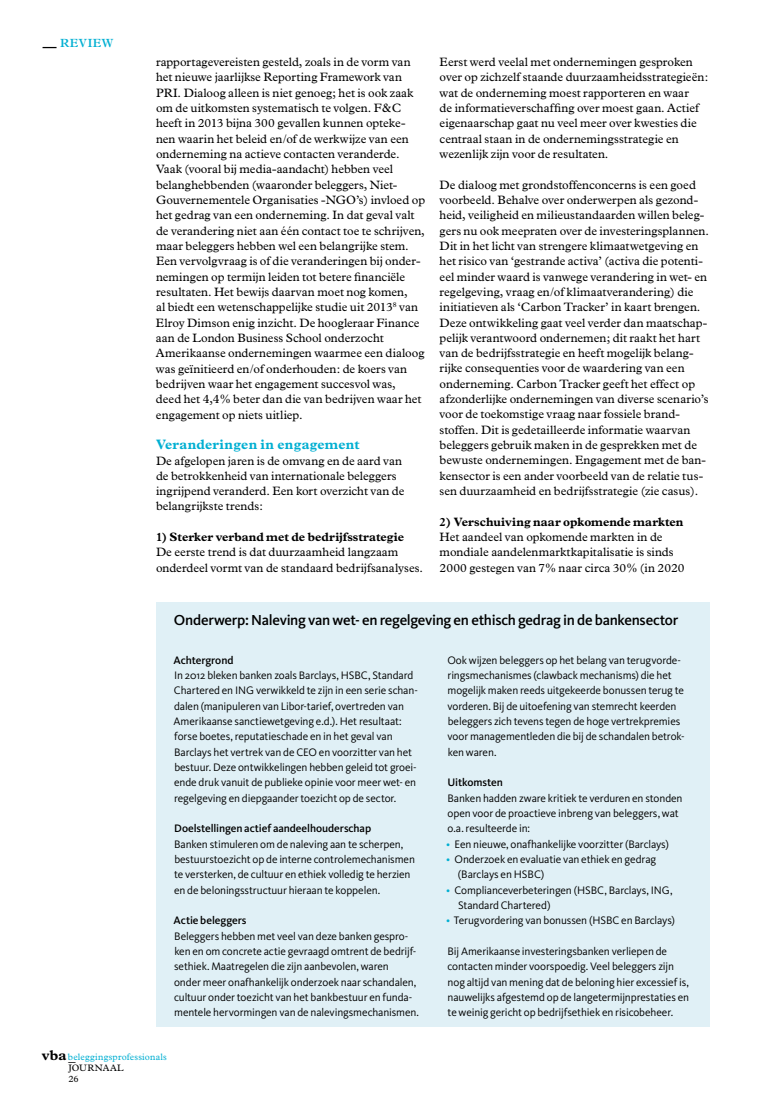
<style>
.page{position:relative;width:780px;height:1117px;background:#fff}
.page>*{position:absolute;margin:0;border:0;box-sizing:border-box;transform-origin:0 0}
.t1{font:500 15px "Kievit OT";letter-spacing:-.02em;color:#000}
.t2{font:700 14.25px "Plantin";color:#000}
.t3{font:700 13.75px "Plantin";letter-spacing:.015em;color:#00afd2}
.t4{font:12.25px/15.2px "Plantin";color:#000}
.t5{font:700 12.25px "Plantin";color:#000}
.t6{font:600 11.88px "Plantin";letter-spacing:.03em;color:#00afd2}
.t7{font:11.25px/15.2px "Kievit OT";letter-spacing:-.01em;color:#000}
.t8{font:500 11.25px "Kievit OT";letter-spacing:-.005em;color:#000}
.t9{font:9.38px "Plantin";letter-spacing:.02em;color:#00afd2}
.t10{font:9.38px/10.6px "Plantin";letter-spacing:.025em;color:#000}
.s1{font-size:13.75px;color:#000}
.s2{color:#00afd2}
.s3{font-weight:700;font-size:14.25px;color:#000}
</style>
<div class="page">
<div style="left:156px;top:602px;width:553px;height:424px;background:#e0f0f6"></div>
<p class="t6" style="left:43px;top:36px;width:72px"><span class="s1">—</span> REVIEW</p>
<p class="t4" style="left:439px;top:54px;width:270px">Eerst werd veelal met ondernemingen gesproken over op zichzelf staande duurzaamheidsstrategieën: wat de onderneming moest rapporteren en waar<br>de informatieverschaffing over moest gaan. Actief eigenaarschap gaat nu veel meer over kwesties die centraal staan in de ondernemingsstrategie en wezenlijk zijn voor de resultaten.</p>
<p class="t4" style="left:439px;top:177px;width:271px">De dialoog met grondstoffenconcerns is een goed voorbeeld. Behalve over onderwerpen als gezond&shy;heid, veiligheid en milieustandaarden willen beleg&shy;gers nu ook meepraten over de investeringsplannen.<br>Dit in het licht van strengere klimaatwetgeving en het risico van ‘gestrande activa’ (activa die potenti&shy;eel minder waard is vanwege verandering in wet- en regelgeving, vraag en/of klimaatverandering) die initiatieven als ‘Carbon Tracker’ in kaart brengen.<br>Deze ontwikkeling gaat veel verder dan maatschap&shy;pelijk verantwoord ondernemen; dit raakt het hart van de bedrijfsstrategie en heeft mogelijk belang&shy;rijke consequenties voor de waardering van een onderneming. Carbon Tracker geeft het effect op afzonderlijke ondernemingen van diverse scenario’s voor de toekomstige vraag naar fossiele brand&shy;stoffen. Dit is gedetailleerde informatie waarvan beleggers gebruik maken in de gesprekken met de bewuste ondernemingen. Engagement met de ban&shy;kensector is een ander voorbeeld van de relatie tus&shy;sen duurzaamheid en bedrijfsstrategie (zie casus).</p>
<p class="t5" style="left:439px;top:514px;width:245px">2) Verschuiving naar opkomende markten</p>
<p class="t4" style="left:439px;top:529px;width:246px">Het aandeel van opkomende markten in de mondiale aandelenmarktkapitalisatie is sinds<br>2000 gestegen van 7% naar circa 30% (in 2020</p>
<p class="t1" style="left:174px;top:611px;width:506px">Onderwerp: Naleving van wet- en regelgeving en ethisch gedrag in de bankensector</p>
<p class="t8" style="left:174px;top:653px;width:61px">Achtergrond</p>
<p class="t7" style="left:173px;top:667px;width:246px">In 2012 bleken banken zoals Barclays, HSBC, Standard Chartered en ING verwikkeld te zijn in een serie schan&shy;dalen (manipuleren van Libor-tarief, overtreden van Amerikaanse sanctiewetgeving e.d.). Het resultaat: forse boetes, reputatieschade en in het geval van Barclays het vertrek van de CEO en voorzitter van het bestuur. Deze ontwikkelingen hebben geleid tot groei&shy;ende druk vanuit de publieke opinie voor meer wet- en regelgeving en diepgaander toezicht op de sector.</p>
<p class="t8" style="left:174px;top:821px;width:198px">Doelstellingen actief aandeelhouderschap</p>
<p class="t7" style="left:174px;top:836px;width:242px">Banken stimuleren om de naleving aan te scherpen, bestuurstoezicht op de interne controlemechanismen te versterken, de cultuur en ethiek volledig te herzien en de beloningsstructuur hieraan te koppelen.</p>
<p class="t8" style="left:174px;top:913px;width:74px">Actie beleggers</p>
<p class="t7" style="left:174px;top:928px;width:246px">Beleggers hebben met veel van deze banken gespro&shy;ken en om concrete actie gevraagd omtrent de bedrijf&shy;sethiek. Maatregelen die zijn aanbevolen, waren<br>onder meer onafhankelijk onderzoek naar schandalen, cultuur onder toezicht van het bankbestuur en funda&shy;mentele hervormingen van de nalevingsmechanismen.</p>
<p class="t4" style="left:156px;top:54px;width:271px">rapportagevereisten gesteld, zoals in de vorm van het nieuwe jaarlijkse Reporting Framework van PRI. Dialoog alleen is niet genoeg; het is ook zaak om de uitkomsten systematisch te volgen. F&amp;C heeft in 2013 bijna 300 gevallen kunnen opteke&shy;nen waarin het beleid en/of de werkwijze van een onderneming na actieve contacten veranderde.<br>Vaak (vooral bij media-aandacht) hebben veel belanghebbenden (waaronder beleggers, Niet-Gouvernementele Organisaties -NGO’s) invloed op het gedrag van een onderneming. In dat geval valt de verandering niet aan één contact toe te schrijven, maar beleggers hebben wel een belangrijke stem.<br>Een vervolgvraag is of die veranderingen bij onder&shy;nemingen op termijn leiden tot betere financiële resultaten. Het bewijs daarvan moet nog komen,<br>al biedt een wetenschappelijke studie uit 2013<sup>8</sup> van Elroy Dimson enig inzicht. De hoogleraar Finance aan de London Business School onderzocht Amerikaanse ondernemingen waarmee een dialoog was geïnitieerd en/of onderhouden: de koers van bedrijven waar het engagement succesvol was,<br>deed het 4,4% beter dan die van bedrijven waar het engagement op niets uitliep.</p>
<p class="t3" style="left:156px;top:436px;width:205px">Veranderingen in engagement</p>
<p class="t4" style="left:156px;top:453px;width:250px">De afgelopen jaren is de omvang en de aard van de betrokkenheid van internationale beleggers ingrijpend veranderd. Een kort overzicht van de belangrijkste trends:</p>
<p class="t5" style="left:156px;top:529px;width:250px">1) Sterker verband met de bedrijfsstrategie</p>
<p class="t4" style="left:156px;top:544px;width:269px">De eerste trend is dat duurzaamheid langzaam onderdeel vormt van de standaard bedrijfsanalyses.</p>
<p class="t7" style="left:447px;top:652px;width:239px">Ook wijzen beleggers op het belang van terugvorde&shy;ringsmechanismes (clawback mechanisms) die het mogelijk maken reeds uitgekeerde bonussen terug te vorderen. Bij de uitoefening van stemrecht keerden beleggers zich tevens tegen de hoge vertrekpremies voor managementleden die bij de schandalen betrok&shy;ken waren.</p>
<p class="t8" style="left:447px;top:776px;width:57px">Uitkomsten</p>
<p class="t7" style="left:447px;top:790px;width:236px">Banken hadden zware kritiek te verduren en stonden open voor de proactieve inbreng van beleggers, wat o.a. resulteerde in:</p>
<p class="t7" style="left:446px;top:836px;width:224px"><span class="s2">•</span> Een nieuwe, onafhankelijke voorzitter (Barclays)</p>
<p class="t7" style="left:458px;top:851px;width:200px;text-indent:-12px"><span class="s2">•</span> Onderzoek en evaluatie van ethiek en gedrag (Barclays en HSBC)</p>
<p class="t7" style="left:458px;top:882px;width:216px;text-indent:-12px"><span class="s2">•</span> Complianceverbeteringen (HSBC, Barclays, ING,<br>Standard Chartered)</p>
<p class="t7" style="left:446px;top:912px;width:230px"><span class="s2">•</span> Terugvordering van bonussen (HSBC en Barclays)</p>
<p class="t7" style="left:447px;top:943px;width:243px">Bij Amerikaanse investeringsbanken verliepen de contacten minder voorspoedig. Veel beleggers zijn nog altijd van mening dat de beloning hier excessief is, nauwelijks afgestemd op de langetermijnprestaties en te weinig gericht op bedrijfsethiek en risicobeheer.</p>
<p class="t9" style="left:42px;top:1051px;width:127px"><span class="s3">vba</span>beleggingsprofessionals</p>
<p class="t2" style="left:69px;top:1047px;width:9px">_</p>
<p class="t10" style="left:68px;top:1062px;width:57px">JOURNAAL<br>26</p>
</div>
